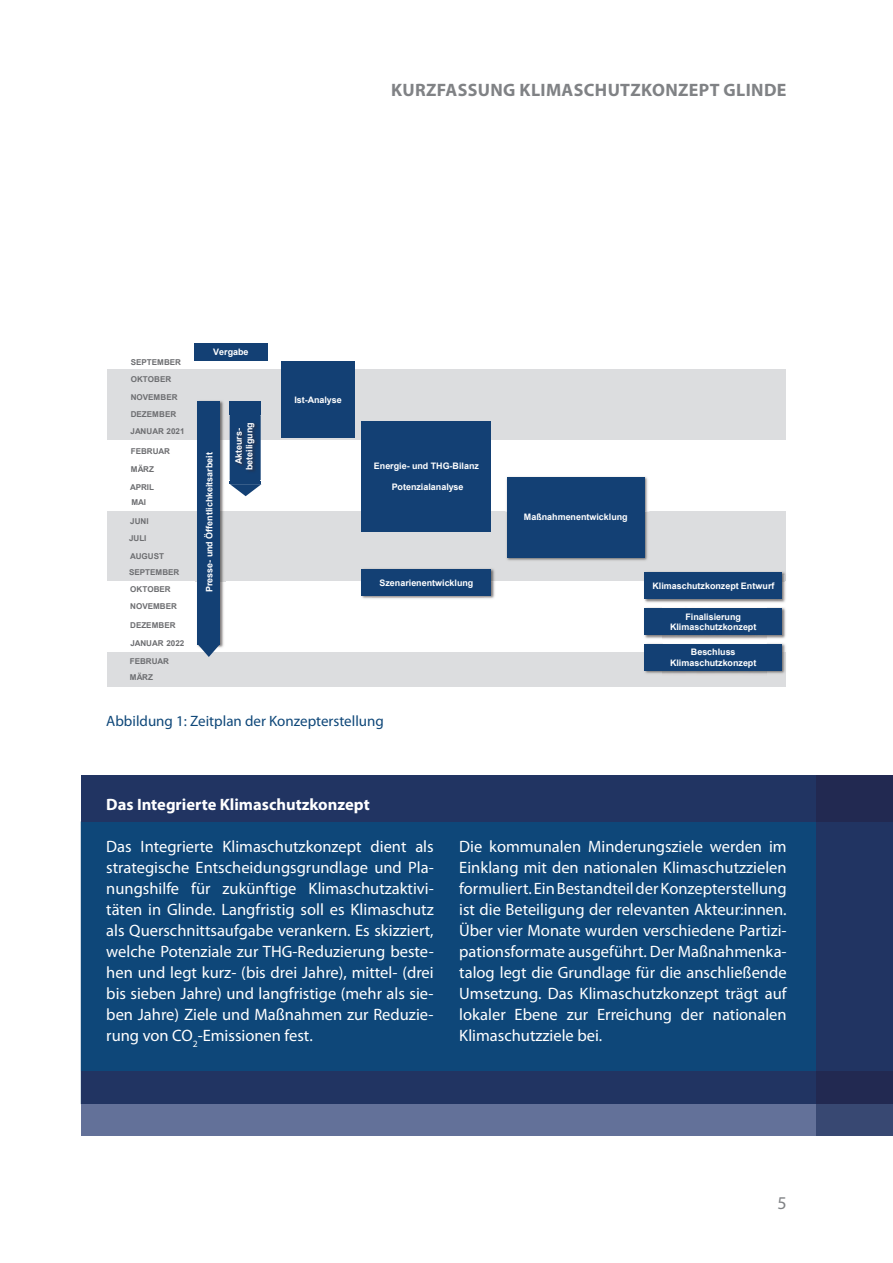
<style>
.page{position:relative;width:893px;height:1263px;background:#fff}
.page>*{position:absolute;margin:0;border:0;box-sizing:border-box;transform-origin:0 0}
.t1{font:700 18px "Myriad Pro";letter-spacing:.02em;color:#808285}
.t2{font:18px "Myriad Pro";color:#808285}
.t3{font:16.5px/21px "Myriad Pro";color:#fff;text-align:justify}
.t4{font:700 16.5px "Myriad Pro";color:#fff}
.t5{font:15px "Myriad Pro";color:#0e4779}
.t6{font:700 9px/10.6px "Arial";color:#fff;text-align:center}
.t7{font:700 8.1px/17.2px "Arial";color:#6d6e71}
</style>
<div class="page">
<div style="left:81px;top:821px;width:735px;height:250px;background:#0e4779"></div>
<div style="left:81px;top:775px;width:735px;height:46px;background:#213462"></div>
<div style="left:81px;top:1104px;width:735px;height:32px;background:#637199"></div>
<div style="left:81px;top:1071px;width:735px;height:33px;background:#213462"></div>
<div style="left:816px;top:821px;width:77px;height:250px;background:#213462"></div>
<div style="left:816px;top:775px;width:77px;height:46px;background:#222951"></div>
<div style="left:816px;top:1104px;width:77px;height:32px;background:#384872"></div>
<div style="left:816px;top:1071px;width:77px;height:33px;background:#222951"></div>
<div style="left:107px;top:652px;width:679px;height:35px;background:#dcdddf"></div>
<div style="left:107px;top:512px;width:679px;height:69px;background:#dcdddf"></div>
<img style="left:767px;top:643px;width:19px;height:9px">
<img style="left:766px;top:652px;width:19px;height:22px">
<img style="left:644px;top:643px;width:19px;height:31px">
<img style="left:663px;top:670px;width:103px;height:4px">
<div style="left:644px;top:644px;width:138px;height:26px;background:#134074"></div>
<div style="left:107px;top:369px;width:679px;height:71px;background:#dcdddf"></div>
<img style="left:196px;top:400px;width:29px;height:248px">
<img style="left:196px;top:512px;width:29px;height:69px">
<div style="left:198px;top:401px;width:22px;height:243px;background:#134074"></div>
<svg style="left:197px;top:644px;width:23px;height:13px"></svg>
<div style="left:230px;top:401px;width:31px;height:83px;background:#134074"></div>
<svg style="left:230px;top:484px;width:31px;height:12px"></svg>
<img style="left:237px;top:415px;width:24px;height:65px">
<img style="left:229px;top:440px;width:1px;height:40px">
<svg style="left:229px;top:415px;width:1px;height:25px"></svg>
<div style="left:362px;top:421px;width:129px;height:110px;background:#134074"></div>
<img style="left:644px;top:607px;width:142px;height:32px">
<img style="left:663px;top:607px;width:103px;height:33px">
<div style="left:644px;top:608px;width:138px;height:27px;background:#134074"></div>
<img style="left:644px;top:581px;width:142px;height:22px">
<img style="left:644px;top:571px;width:142px;height:10px">
<img style="left:645px;top:576px;width:139px;height:25px">
<div style="left:645px;top:572px;width:137px;height:27px;background:#134074"></div>
<img style="left:505px;top:476px;width:144px;height:85px">
<div style="left:507px;top:477px;width:137px;height:80px;background:#134074"></div>
<div style="left:194px;top:343px;width:74px;height:17px;background:#134074"></div>
<div style="left:281px;top:361px;width:74px;height:77px;background:#134074"></div>
<img style="left:361px;top:568px;width:134px;height:31px">
<img style="left:373px;top:595px;width:111px;height:3px">
<div style="left:362px;top:569px;width:129px;height:26px;background:#134074"></div>
<p class="t1" style="left:391px;top:78px;width:397px">KURZFASSUNG KLIMASCHUTZKONZEPT GLINDE</p>
<p class="t7" style="left:131px;top:353px;width:55px">SEPTEMBER<br>OKTOBER<br>NOVEMBER<br>DEZEMBER<br>JANUAR 2021</p>
<p class="t7" style="left:131px;top:443px;width:41px">FEBRUAR</p>
<p class="t7" style="left:130px;top:460px;width:25px">MÄRZ<br>APRIL</p>
<p class="t7" style="left:131px;top:494px;width:16px">MAI</p>
<p class="t7" style="left:130px;top:513px;width:20px">JUNI</p>
<p class="t7" style="left:129px;top:529px;width:19px">JULI</p>
<p class="t7" style="left:130px;top:548px;width:35px">AUGUST</p>
<p class="t7" style="left:129px;top:564px;width:52px">SEPTEMBER<br>OKTOBER<br>NOVEMBER</p>
<p class="t7" style="left:130px;top:616px;width:47px">DEZEMBER</p>
<p class="t7" style="left:130px;top:635px;width:55px">JANUAR 2022</p>
<p class="t7" style="left:130px;top:653px;width:41px;line-height:15.8px">FEBRUAR<br>MÄRZ</p>
<p class="t6" style="left:213px;top:347px;width:37px">Vergabe</p>
<p class="t6" style="left:204px;top:592px;width:141px;rotate:-90deg">Presse- und Öffentlichkeitsarbeit</p>
<p class="t6" style="left:233px;top:470px;width:49px;rotate:-90deg">Akteurs&shy;beteiligung</p>
<p class="t6" style="left:294px;top:394px;width:49px">Ist-Analyse</p>
<p class="t6" style="left:374px;top:460px;width:106px">Energie- und THG-Bilanz</p>
<p class="t6" style="left:392px;top:482px;width:73px">Potenzialanalyse</p>
<p class="t6" style="left:380px;top:577px;width:95px">Szenarienentwicklung</p>
<p class="t6" style="left:524px;top:512px;width:105px">Maßnahmenentwicklung</p>
<p class="t6" style="left:652px;top:580px;width:123px">Klimaschutzkonzept Entwurf</p>
<p class="t6" style="left:670px;top:611px;width:88px">Finalisierung<br>Klimaschutzkonzept</p>
<p class="t6" style="left:670px;top:647px;width:88px">Beschluss<br>Klimaschutzkonzept</p>
<p class="t5" style="left:106px;top:712px;width:279px">Abbildung 1: Zeitplan der Konzepterstellung</p>
<p class="t4" style="left:106px;top:794px;width:265px">DAS INTEGRIERTE KLIMASCHUTZKONZEPT</p>
<p class="t3" style="left:106px;top:836px;width:329px">Das Integrierte Klimaschutzkonzept dient als strategische Entscheidungsgrundlage und Pla&shy;nungshilfe für zukünftige Klimaschutzaktivi&shy;täten in Glinde. Langfristig soll es Klimaschutz als Querschnittsaufgabe verankern. Es skizziert, welche Potenziale zur THG-Reduzierung beste&shy;hen und legt kurz- (bis drei Jahre), mittel- (drei bis sieben Jahre) und langfristige (mehr als sie&shy;ben Jahre) Ziele und Maßnahmen zur Reduzie&shy;rung von CO<sub>2</sub>-Emissionen fest.</p>
<p class="t3" style="left:459px;top:836px;width:329px">Die kommunalen Minderungsziele werden im Einklang mit den nationalen Klimaschutzzielen formuliert. Ein Bestandteil der Konzepterstellung ist die Beteiligung der relevanten Akteur:innen.<br>Über vier Monate wurden verschiedene Partizi&shy;pationsformate ausgeführt. Der Maßnahmenka&shy;talog legt die Grundlage für die anschließende Umsetzung. Das Klimaschutzkonzept trägt auf lokaler Ebene zur Erreichung der nationalen Klimaschutzziele bei.</p>
<p class="t2" style="left:777px;top:1192px;width:11px">5</p>
</div>
